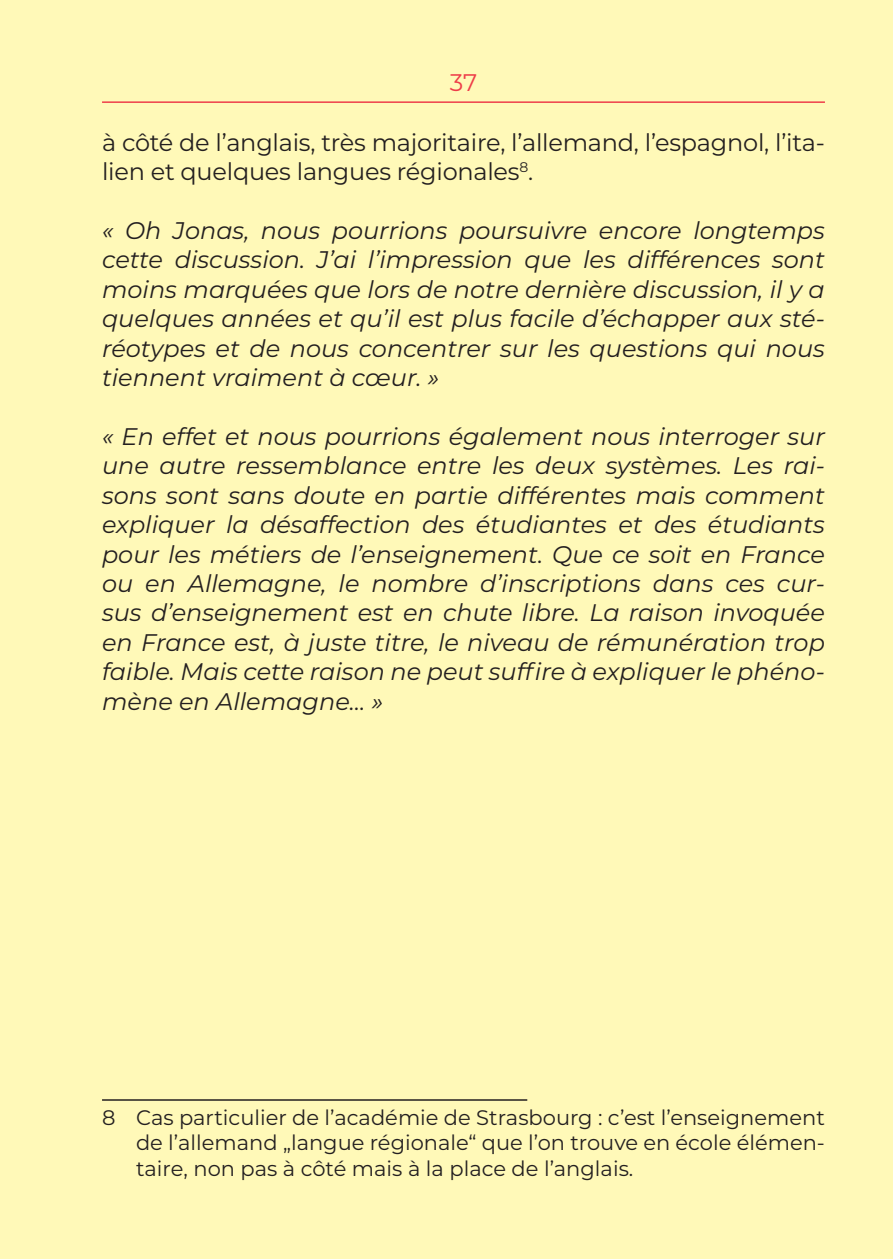
<style>
.page{position:relative;width:893px;height:1259px;background:#fff9b8}
.page>*{position:absolute;margin:0;border:0;box-sizing:border-box;transform-origin:0 0}
.Standard_fr{font:italic 24px/29.4px "Montserrat";color:#231f20;text-align:justify}
.Standard_fr-2{font:24px/29.4px "Montserrat";letter-spacing:-.01em;color:#231f20}
.t1{font:24px "Montserrat";color:#ee3d49}
.Fußnotentext_F{font:21px/25.2px "Montserrat";color:#231f20;text-align:justify}
</style>
<div class="page">
<hr style="left:102px;top:101px;width:723px;height:2px;background:#ee3d49">
<hr style="left:102px;top:1099px;width:425px;height:1px;background:#231f20">
<p class="t1" style="left:450px;top:66px;width:29px">37</p>
<p class="Standard_fr-2" style="left:102px;top:127px;width:724px">à côté de l’anglais, très majoritaire, l’allemand, l’espagnol, l’ita&shy;lien et quelques langues régionales<sup>8</sup>.</p>
<p class="Standard_fr" style="left:102px;top:215px;width:724px">« Oh Jonas, nous pourrions poursuivre encore longtemps cette discussion. J’ai l’impression que les différences sont moins marquées que lors de notre dernière discussion, il y a quelques années et qu’il est plus facile d’échapper aux sté&shy;réotypes et de nous concentrer sur les questions qui nous tiennent vraiment à cœur. »</p>
<p class="Standard_fr" style="left:102px;top:421px;width:724px">« En effet et nous pourrions également nous interroger sur une autre ressemblance entre les deux systèmes. Les rai&shy;sons sont sans doute en partie différentes mais comment expliquer la désaffection des étudiantes et des étudiants pour les métiers de l’enseignement. Que ce soit en France ou en Allemagne, le nombre d’inscriptions dans ces cur&shy;sus d’enseignement est en chute libre. La raison invoquée en France est, à juste titre, le niveau de rémunération trop faible. Mais cette raison ne peut suffire à expliquer le phéno&shy;mène en Allemagne… »</p>
<p class="Fußnotentext_F" style="left:136px;top:1104px;width:690px;text-indent:-34px">8 Cas particulier de l’académie de Strasbourg : c’est l’enseignement de l’allemand „langue régionale“ que l’on trouve en école élémen&shy;taire, non pas à côté mais à la place de l’anglais.</p>
</div>
